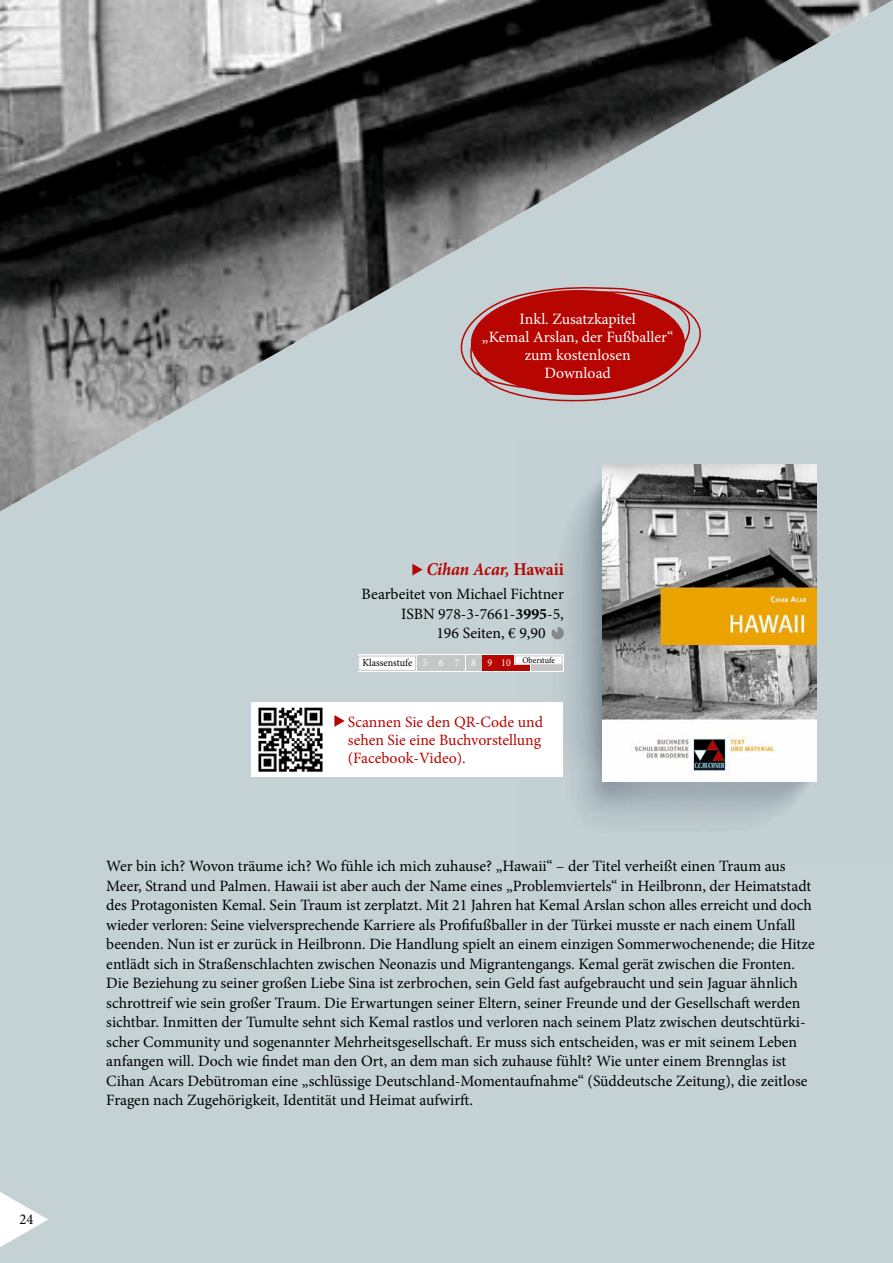
<style>
.page{position:relative;width:893px;height:1263px;background:#c4d1d5}
.page>*{position:absolute;margin:0;border:0;box-sizing:border-box;transform-origin:0 0}
.t1{font:italic 700 18px "Minion Pro";letter-spacing:-.01em;color:#b70502;scale:.95 1}
.t2{font:15.75px/19.5px "Minion Pro";color:#000}
.t3{font:15.75px/18px "Minion Pro";color:#b70502}
.t4{font:15.75px/18px "Minion Pro";color:#fff;text-align:center}
.t5{font:15px "Minion Pro";color:#000}
.t6{font:10.5px "Minion Pro";color:#000;scale:.95 1}
.s1{font-style:normal}
.s2{font-weight:700}
.s3{color:#fff}
</style>
<div class="page">
<svg style="left:0;top:0;width:892px;height:512px"></svg>
<img style="left:518px;top:438px;width:374px;height:385px">
<svg style="left:412px;top:564px;width:11px;height:11px"></svg>
<svg style="left:551px;top:627px;width:14px;height:13px"></svg>
<div style="left:252px;top:702px;width:311px;height:74px;background:#fff"></div>
<img style="left:258px;top:707px;width:65px;height:65px">
<svg style="left:334px;top:715px;width:11px;height:12px"></svg>
<img style="left:603px;top:465px;width:213px;height:317px">
<svg style="left:443px;top:286px;width:274px;height:122px"></svg>
<svg style="left:358px;top:655px;width:205px;height:17px"></svg>
<div style="left:358px;top:655px;width:58px;height:16px;background:#fff;border:1px solid #c5c6c6"></div>
<div style="left:417px;top:655px;width:15px;height:16px;background:#c5c6c6"></div>
<div style="left:433px;top:655px;width:16px;height:16px;background:#c5c6c6"></div>
<div style="left:450px;top:655px;width:15px;height:16px;background:#c5c6c6"></div>
<div style="left:466px;top:655px;width:15px;height:16px;background:#c5c6c6"></div>
<div style="left:482px;top:655px;width:15px;height:16px;background:#b70502"></div>
<div style="left:498px;top:655px;width:16px;height:16px;background:#b70502"></div>
<div style="left:515px;top:655px;width:48px;height:10px;background:#fff;border:1px solid #c5c6c6"></div>
<div style="left:515px;top:665px;width:15px;height:6px;background:#b70502"></div>
<div style="left:531px;top:665px;width:15px;height:6px;background:#c5c6c6"></div>
<div style="left:547px;top:665px;width:16px;height:6px;background:#c5c6c6"></div>
<svg style="left:0;top:1192px;width:48px;height:55px"></svg>
<p class="t4" style="left:482px;top:310px;width:193px">Inkl. Zusatzkapitel<br>„Kemal Arslan, der Fußballer“ zum kostenlosen<br>Download</p>
<p class="t5" style="left:19px;top:1209px;width:15px">24</p>
<p class="t1" style="left:426px;top:557px;width:146px">Cihan Acar, <span class="s1">Hawaii</span></p>
<p class="t2" style="left:362px;top:584px;width:204px">Bearbeitet von Michael Fichtner</p>
<p class="t2" style="left:401px;top:604px;width:164px">ISBN 978-3-7661-<span class="s2">3995</span>-5,</p>
<p class="t2" style="left:436px;top:623px;width:111px">196 Seiten, € 9,90</p>
<p class="t6" style="left:362px;top:656px;width:204px">Klassenstufe <span class="s3">5 6 7 8 9 10</span> <sup>Oberstufe</sup></p>
<p class="t3" style="left:348px;top:713px;width:197px">Scannen Sie den QR-Code und sehen Sie eine Buchvorstellung (Facebook-Video).</p>
<p class="t2" style="left:106px;top:856px;width:710px">Wer bin ich? Wovon träume ich? Wo fühle ich mich zuhause? „Hawaii“ – der Titel verheißt einen Traum aus Meer, Strand und Palmen. Hawaii ist aber auch der Name eines „Problemviertels“ in Heilbronn, der Heimatstadt des Protagonisten Kemal. Sein Traum ist zerplatzt. Mit 21 Jahren hat Kemal Arslan schon alles erreicht und doch wieder verloren: Seine vielversprechende Karriere als Profifußballer in der Türkei musste er nach einem Unfall beenden. Nun ist er zurück in Heilbronn. Die Handlung spielt an einem einzigen Sommerwochenende; die Hitze entlädt sich in Straßenschlachten zwischen Neonazis und Migrantengangs. Kemal gerät zwischen die Fronten.<br>Die Beziehung zu seiner großen Liebe Sina ist zerbrochen, sein Geld fast aufgebraucht und sein Jaguar ähnlich schrottreif wie sein großer Traum. Die Erwartungen seiner Eltern, seiner Freunde und der Gesellschaft werden sichtbar. Inmitten der Tumulte sehnt sich Kemal rastlos und verloren nach seinem Platz zwischen deutschtürki&shy;scher Community und sogenannter Mehrheitsgesellschaft. Er muss sich entscheiden, was er mit seinem Leben anfangen will. Doch wie findet man den Ort, an dem man sich zuhause fühlt? Wie unter einem Brennglas ist Cihan Acars Debütroman eine „schlüssige Deutschland-Momentaufnahme“ (Süddeutsche Zeitung), die zeitlose Fragen nach Zugehörigkeit, Identität und Heimat aufwirft.</p>
</div>
